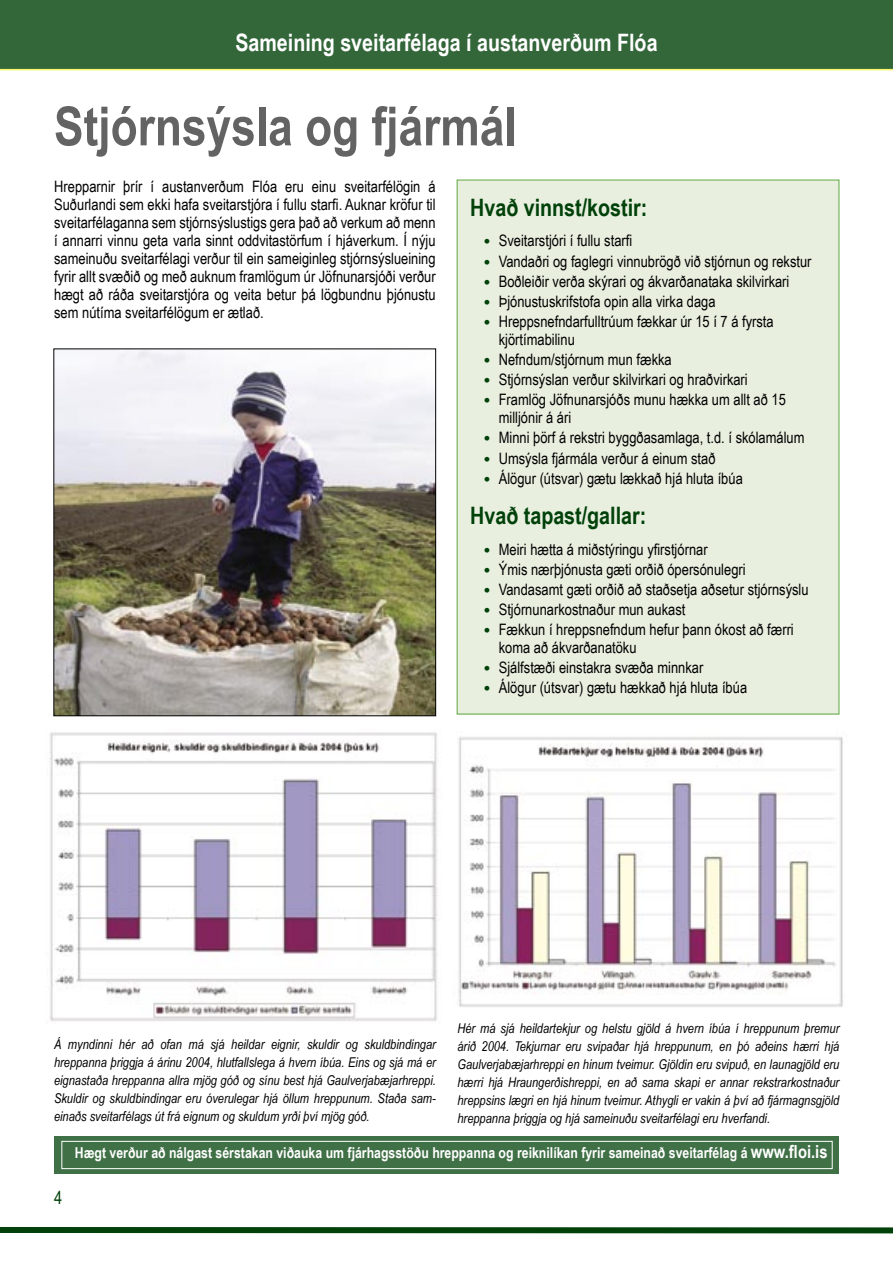
<style>
.page{position:relative;width:893px;height:1263px;background:#fff}
.page>*{position:absolute;margin:0;border:0;box-sizing:border-box;transform-origin:0 0}
.Fyrirsögn{font:700 54px "Arial Narrow";color:#636363}
.t1{font:700 24px "Arial Narrow";color:#fff}
.Kostir_og_gallar{font:700 24px "Arial Narrow";color:#004109}
.t2{font:18px "Arial Narrow";color:#004109}
.normal_kostir_og_gallar{font:15.75px/18px "Arial Narrow";color:#000}
.normal_kostir_og_gallar-2{font:700 15px "Arial Narrow";color:#fff}
.myndatexti{font:italic 13.5px/18px "Arial Narrow";color:#000;text-align:justify}
.s1{font-family:"Garamond Three";font-weight:700;color:#004109}
.s2{font-size:18px}
</style>
<div class="page">
<div style="left:0;top:0;width:892px;height:70px;background:#33673a"></div>
<svg style="left:892px;top:0;width:1px;height:70px"></svg>
<svg style="left:0;top:1227px;width:893px;height:7px;background:#245b2b"></svg>
<div style="left:457px;top:180px;width:382px;height:534px;background:#e8efdf"></div>
<img style="left:56px;top:351px;width:378px;height:363px">
<div style="left:54px;top:349px;width:382px;height:367px;border:1px solid #000"></div>
<img style="left:50px;top:732px;width:388px;height:289px">
<img style="left:458px;top:736px;width:385px;height:271px">
<div style="left:54px;top:1136px;width:785px;height:38px;background:#407046"></div>
<div style="left:62px;top:1141px;width:770px;height:28px;border:1px solid #fff"></div>
<h2 class="t1" style="left:235px;top:24px;width:424px">Sameining sveitarfélaga í austanverðum Flóa</h2>
<p class="Fyrirsögn" style="left:54px;top:85px;width:464px">Stjórnsýsla og fjármál</p>
<p class="normal_kostir_og_gallar" style="left:54px;top:176px;width:383px;text-align:justify">Hrepparnir þrír í austanverðum Flóa eru einu sveitarfélögin á Suðurlandi sem ekki hafa sveitarstjóra í fullu starfi. Auknar kröfur til sveitarfélaganna sem stjórnsýslustigs gera það að verkum að menn í annarri vinnu geta varla sinnt oddvitastörfum í hjáverkum. Í nýju sameinuðu sveitarfélagi verður til ein sameiginleg stjórnsýslueining fyrir allt svæðið og með auknum framlögum úr Jöfnunarsjóði verður hægt að ráða sveitarstjóra og veita betur þá lögbundnu þjónustu sem nútíma sveitarfélögum er ætlað.</p>
<p class="Kostir_og_gallar" style="left:470px;top:189px;width:179px">Hvað vinnst/kostir:</p>
<p class="normal_kostir_og_gallar" style="left:483px;top:231px;width:151px"><span class="s1">•</span> Sveitarstjóri í fullu starfi</p>
<p class="normal_kostir_og_gallar" style="left:483px;top:251px;width:330px"><span class="s1">•</span> Vandaðri og faglegri vinnubrögð við stjórnun og rekstur</p>
<p class="normal_kostir_og_gallar" style="left:483px;top:271px;width:308px"><span class="s1">•</span> Boðleiðir verða skýrari og ákvarðanataka skilvirkari</p>
<p class="normal_kostir_og_gallar" style="left:483px;top:292px;width:234px"><span class="s1">•</span> Þjónustuskrifstofa opin alla virka daga</p>
<p class="normal_kostir_og_gallar" style="left:499px;top:312px;width:276px;text-indent:-16px"><span class="s1">•</span> Hreppsnefndarfulltrúum fækkar úr 15 í 7 á fyrsta kjörtímabilinu</p>
<p class="normal_kostir_og_gallar" style="left:483px;top:350px;width:190px"><span class="s1">•</span> Nefndum/stjórnum mun fækka</p>
<p class="normal_kostir_og_gallar" style="left:483px;top:370px;width:266px"><span class="s1">•</span> Stjórnsýslan verður skilvirkari og hraðvirkari</p>
<p class="normal_kostir_og_gallar" style="left:499px;top:390px;width:289px;text-indent:-16px"><span class="s1">•</span> Framlög Jöfnunarsjóðs munu hækka um allt að 15 milljónir á ári</p>
<p class="normal_kostir_og_gallar" style="left:483px;top:428px;width:323px"><span class="s1">•</span> Minni þörf á rekstri byggðasamlaga, t.d. í skólamálum</p>
<p class="normal_kostir_og_gallar" style="left:483px;top:448px;width:234px"><span class="s1">•</span> Umsýsla fjármála verður á einum stað</p>
<p class="normal_kostir_og_gallar" style="left:483px;top:468px;width:261px"><span class="s1">•</span> Álögur (útsvar) gætu lækkað hjá hluta íbúa</p>
<p class="Kostir_og_gallar" style="left:470px;top:497px;width:178px">Hvað tapast/gallar:</p>
<p class="normal_kostir_og_gallar" style="left:483px;top:539px;width:226px"><span class="s1">•</span> Meiri hætta á miðstýringu yfirstjórnar</p>
<p class="normal_kostir_og_gallar" style="left:483px;top:560px;width:264px"><span class="s1">•</span> Ýmis nærþjónusta gæti orðið ópersónulegri</p>
<p class="normal_kostir_og_gallar" style="left:483px;top:580px;width:327px"><span class="s1">•</span> Vandasamt gæti orðið að staðsetja aðsetur stjórnsýslu</p>
<p class="normal_kostir_og_gallar" style="left:483px;top:600px;width:204px"><span class="s1">•</span> Stjórnunarkostnaður mun aukast</p>
<p class="normal_kostir_og_gallar" style="left:499px;top:620px;width:297px;text-indent:-16px"><span class="s1">•</span> Fækkun í hreppsnefndum hefur þann ókost að færri koma að ákvarðanatöku</p>
<p class="normal_kostir_og_gallar" style="left:483px;top:658px;width:222px"><span class="s1">•</span> Sjálfstæði einstakra svæða minnkar</p>
<p class="normal_kostir_og_gallar" style="left:483px;top:678px;width:266px"><span class="s1">•</span> Álögur (útsvar) gætu hækkað hjá hluta íbúa</p>
<p class="myndatexti" style="left:457px;top:1019px;width:383px">Hér má sjá heildartekjur og helstu gjöld á hvern íbúa í hreppunum þremur árið 2004. Tekjurnar eru svipaðar hjá hreppunum, en þó aðeins hærri hjá Gaulverjabæjarhreppi en hinum tveimur. Gjöldin eru svipuð, en launagjöld eru hærri hjá Hraungerðishreppi, en að sama skapi er annar rekstrarkostnaður hreppsins lægri en hjá hinum tveimur. Athygli er vakin á því að fjármagnsgjöld hreppanna þriggja og hjá sameinuðu sveitarfélagi eru hverfandi.</p>
<p class="normal_kostir_og_gallar-2" style="left:75px;top:1142px;width:754px">Hægt verður að nálgast sérstakan viðauka um fjárhagsstöðu hreppanna og reiknilíkan fyrir sameinað sveitarfélag á <span class="s2">www.floi.is</span></p>
<p class="myndatexti" style="left:54px;top:1035px;width:383px">Á myndinni hér að ofan má sjá heildar eignir, skuldir og skuldbindingar hreppanna þriggja á árinu 2004, hlutfallslega á hvern íbúa. Eins og sjá má er eignastaða hreppanna allra mjög góð og sínu best hjá Gaulverjabæjarhreppi.<br>Skuldir og skuldbindingar eru óverulegar hjá öllum hreppunum. Staða sam&shy;einaðs sveitarfélags út frá eignum og skuldum yrði því mjög góð.</p>
<p class="t2" style="left:54px;top:1184px;width:10px">4</p>
</div>
